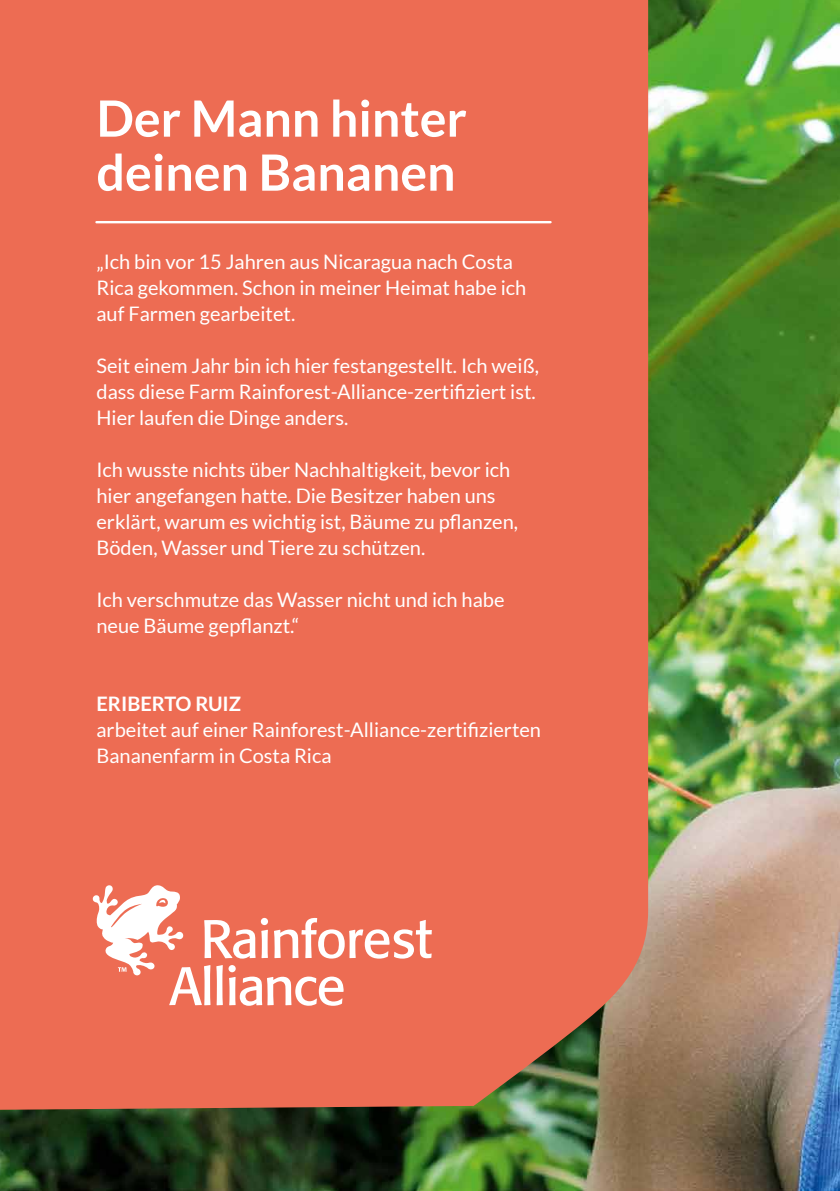
<style>
.page{position:relative;width:840px;height:1191px;background:#fff}
.page>*{position:absolute;margin:0;border:0;box-sizing:border-box;transform-origin:0 0}
.t1{font:700 50px/54px "Lato";color:#fff}
.t2{font:20px/26px "Lato";color:#fff}
.t3{font:700 20px "Lato";color:#fff}
</style>
<div class="page">
<img style="left:0;top:0;width:839px;height:1191px">
<div style="left:0;top:0;width:647px;height:1109px;background:#ed6c53"></div>
<svg style="left:92px;top:884px;width:339px;height:121px"></svg>
<hr style="left:96px;top:221px;width:454px;height:2px;background:#fff">
<h1 class="t1" style="left:96px;top:91px;width:371px">Der Mann hinter deinen Bananen</h1>
<p class="t2" style="left:96px;top:248px;width:431px">„Ich bin vor 15 Jahren aus Nicaragua nach Costa<br>Rica gekommen. Schon in meiner Heimat habe ich auf Farmen gearbeitet.</p>
<p class="t2" style="left:96px;top:352px;width:443px">Seit einem Jahr bin ich hier festangestellt. Ich weiß, dass diese Farm Rainforest-Alliance-zertifiziert ist.<br>Hier laufen die Dinge anders.</p>
<p class="t2" style="left:96px;top:456px;width:423px">Ich wusste nichts über Nachhaltigkeit, bevor ich hier angefangen hatte. Die Besitzer haben uns erklärt, warum es wichtig ist, Bäume zu pflanzen, Böden, Wasser und Tiere zu schützen.</p>
<p class="t2" style="left:96px;top:586px;width:409px">Ich verschmutze das Wasser nicht und ich habe neue Bäume gepflanzt.“</p>
<p class="t3" style="left:96px;top:692px;width:146px">ERIBERTO RUIZ</p>
<p class="t2" style="left:96px;top:716px;width:446px">arbeitet auf einer Rainforest-Alliance-zertifizierten<br>Bananenfarm in Costa Rica</p>
</div>
